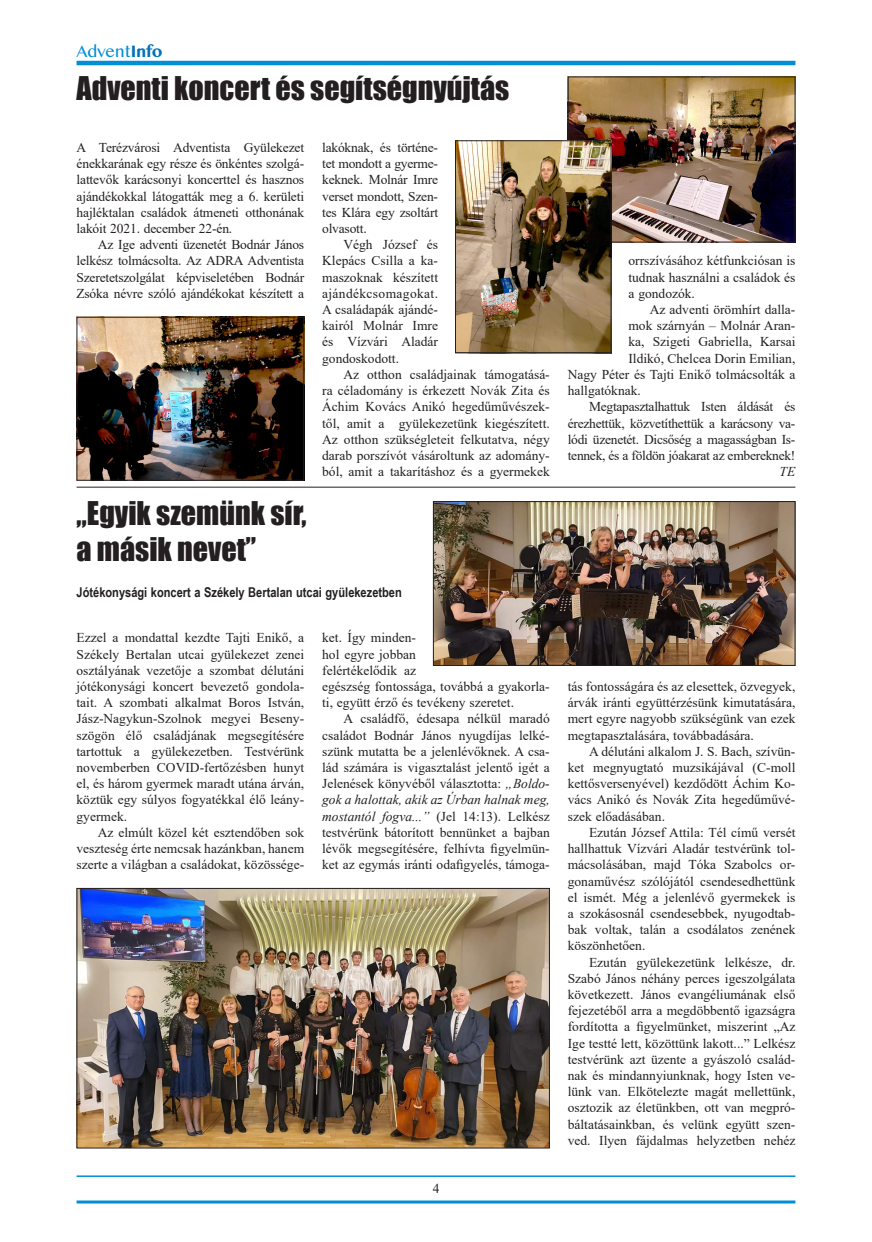
<style>
.page{position:relative;width:872px;height:1242px;background:#fff}
.page>*{position:absolute;margin:0;border:0;box-sizing:border-box;transform-origin:0 0}
.t1{font:30px/36px "Impact";color:#231f20}
.t2{font:15px "Bangla MN";letter-spacing:-.03em;color:#008fd5}
.t3{font:13.5px/16.2px "Times New Roman";color:#231f20;text-align:justify}
.t4{font:13.5px "Times New Roman";letter-spacing:-.02em;color:#231f20}
.t5{font:700 13.5px "Arial Narrow";color:#231f20}
.t6{font:italic 13.5px "Times New Roman";color:#231f20}
.s1{font-weight:700;color:#0072bc}
.s2{font-style:italic}
</style>
<div class="page">
<hr style="left:77px;top:61px;width:718px;height:4px;background:#008fd5">
<hr style="left:77px;top:1175px;width:718px;height:2px;background:#008fd5">
<hr style="left:77px;top:1200px;width:718px;height:3px;background:#008fd5">
<img style="left:570px;top:79px;width:223px;height:161px">
<div style="left:568px;top:77px;width:227px;height:165px;border:1px solid #231f20"></div>
<img style="left:457px;top:142px;width:152px;height:209px">
<div style="left:455px;top:140px;width:156px;height:213px;border:1px solid #231f20"></div>
<img style="left:79px;top:319px;width:223px;height:159px">
<div style="left:77px;top:317px;width:227px;height:163px;border:1px solid #231f20"></div>
<hr style="left:77px;top:487px;width:718px;height:1px;background:#231f20">
<img style="left:435px;top:503px;width:358px;height:161px">
<div style="left:433px;top:501px;width:362px;height:165px;border:1px solid #231f20"></div>
<img style="left:79px;top:890px;width:469px;height:256px">
<div style="left:77px;top:888px;width:473px;height:260px;border:1px solid #231f20"></div>
<p class="t2" style="left:77px;top:41px;width:87px">Advent<span class="s1">Info</span></p>
<h1 class="t1" style="left:77px;top:70px;width:434px">Adventi koncert és segítségnyújtás</h1>
<p class="t3" style="left:77px;top:139px;width:229px">A Terézvárosi Adventista Gyülekezet énekkarának egy része és önkéntes szolgá&shy;lattevők karácsonyi koncerttel és hasznos ajándékokkal látogatták meg a 6. kerületi hajléktalan családok átmeneti otthonának lakóit 2021. december 22-én.</p>
<p class="t3" style="left:77px;top:236px;width:229px;text-indent:21px">Az Ige adventi üzenetét Bodnár János lelkész tolmácsolta. Az ADRA Adventista Szeretetszolgálat képviseletében Bodnár Zsóka névre szóló ajándékokat készített a</p>
<p class="t3" style="left:322px;top:139px;width:117px">lakóknak, és történe&shy;tet mondott a gyerme&shy;keknek. Molnár Imre verset mondott, Szen&shy;tes Klára egy zsoltárt olvasott.</p>
<p class="t3" style="left:322px;top:236px;width:117px;text-indent:21px">Végh József és Klepács Csilla a ka&shy;maszoknak készített ajándékcsomagokat.<br>A családapák ajándé&shy;kairól Molnár Imre és Vízvári Aladár gondoskodott.</p>
<p class="t3" style="left:322px;top:366px;width:229px;text-indent:21px">Az otthon családjainak támogatásá&shy;ra céladomány is érkezett Novák Zita és Áchim Kovács Anikó hegedűművészek&shy;től, amit a gyülekezetünk kiegészített.<br>Az otthon szükségleteit felkutatva, négy darab porszívót vásároltunk az adomány&shy;ból, amit a takarításhoz és a gyermekek</p>
<h1 class="t1" style="left:77px;top:494px;width:231px">„Egyik szemünk sír, a másik nevet”</h1>
<p class="t5" style="left:77px;top:582px;width:327px">Jótékonysági koncert a Székely Bertalan utcai gyülekezetben</p>
<p class="t3" style="left:77px;top:629px;width:229px">Ezzel a mondattal kezdte Tajti Enikő, a Székely Bertalan utcai gyülekezet zenei osztályának vezetője a szombat délutáni jótékonysági koncert bevezető gondola&shy;tait. A szombati alkalmat Boros István, Jász-Nagykun-Szolnok megyei Beseny&shy;szögön élő családjának megsegítésére tartottuk a gyülekezetben. Testvérünk novemberben COVID-fertőzésben hunyt el, és három gyermek maradt utána árván, köztük egy súlyos fogyatékkal élő leány&shy;gyermek.</p>
<p class="t3" style="left:77px;top:824px;width:229px;text-indent:21px">Az elmúlt közel két esztendőben sok veszteség érte nemcsak hazánkban, hanem szerte a világban a családokat, közössége-</p>
<p class="t3" style="left:322px;top:629px;width:229px;text-align:left">ket. Így minden-<br>hol egyre jobban<br>felértékelődik az<br>egészség fontossága, továbbá a gyakorla&shy;ti, együtt érző és tevékeny szeretet.</p>
<p class="t3" style="left:322px;top:710px;width:229px;text-indent:21px">A családfő, édesapa nélkül maradó családot Bodnár János nyugdíjas lelké&shy;szünk mutatta be a jelenlévőknek. A csa&shy;lád számára is vigasztalást jelentő igét a Jelenések könyvéből választotta: <span class="s2">„Boldo&shy;gok a halottak, akik az Úrban halnak meg, mostantól fogva...”</span> (Jel 14:13). Lelkész testvérünk bátorított bennünket a bajban lévők megsegítésére, felhívta figyelmün&shy;ket az egymás iránti odafigyelés, támoga-</p>
<p class="t3" style="left:433px;top:1180px;width:8px">4</p>
<p class="t3" style="left:628px;top:252px;width:168px">orrszívásához kétfunkciósan is tudnak használni a családok és a gondozók.</p>
<p class="t3" style="left:649px;top:301px;width:147px">Az adventi örömhírt dalla-</p>
<p class="t3" style="left:628px;top:317px;width:168px">mok szárnyán – Molnár Aran-</p>
<p class="t3" style="left:628px;top:333px;width:168px">ka, Szigeti Gabriella, Karsai</p>
<p class="t3" style="left:628px;top:350px;width:168px">Ildikó, Chelcea Dorin Emilian,</p>
<p class="t3" style="left:568px;top:366px;width:229px">Nagy Péter és Tajti Enikő tolmácsolták a</p>
<p class="t3" style="left:568px;top:382px;width:75px">hallgatóknak.</p>
<p class="t4" style="left:589px;top:397px;width:208px">Megtapasztalhattuk Isten áldását és</p>
<p class="t4" style="left:568px;top:413px;width:229px">érezhettük, közvetíthettük a karácsony va-</p>
<p class="t4" style="left:568px;top:430px;width:229px">lódi üzenetét. Dicsőség a magasságban Is-</p>
<p class="t4" style="left:568px;top:446px;width:229px">tennek, és a földön jóakarat az embereknek!</p>
<p class="t6" style="left:779px;top:462px;width:17px">TE</p>
<p class="t3" style="left:568px;top:678px;width:229px">tás fontosságára és az elesettek, özvegyek, árvák iránti együttérzésünk kimutatására, mert egyre nagyobb szükségünk van ezek megtapasztalására, továbbadására.</p>
<p class="t3" style="left:568px;top:743px;width:229px;text-indent:21px">A délutáni alkalom J. S. Bach, szívün&shy;ket megnyugtató muzsikájával (C-moll kettősversenyével) kezdődött Áchim Ko&shy;vács Anikó és Novák Zita hegedűművé&shy;szek előadásában.</p>
<p class="t3" style="left:568px;top:824px;width:229px;text-indent:21px">Ezután József Attila: Tél című versét hallhattuk Vízvári Aladár testvérünk tol&shy;mácsolásában, majd Tóka Szabolcs or&shy;gonaművész szólójától csendesedhettünk el ismét. Még a jelenlévő gyermekek is a szokásosnál csendesebbek, nyugodtab&shy;bak voltak, talán a csodálatos zenének köszönhetően.</p>
<p class="t3" style="left:568px;top:953px;width:229px;text-indent:21px">Ezután gyülekezetünk lelkésze, dr.<br>Szabó János néhány perces igeszolgálata következett. János evangéliumának első fejezetéből arra a megdöbbentő igazságra fordította a figyelmünket, miszerint „Az Ige testté lett, közöttünk lakott...” Lelkész testvérünk azt üzente a gyászoló család&shy;nak és mindannyiunknak, hogy Isten ve&shy;lünk van. Elkötelezte magát mellettünk, osztozik az életünkben, ott van megpró&shy;báltatásainkban, és velünk együtt szen&shy;ved. Ilyen fájdalmas helyzetben nehéz</p>
</div>
